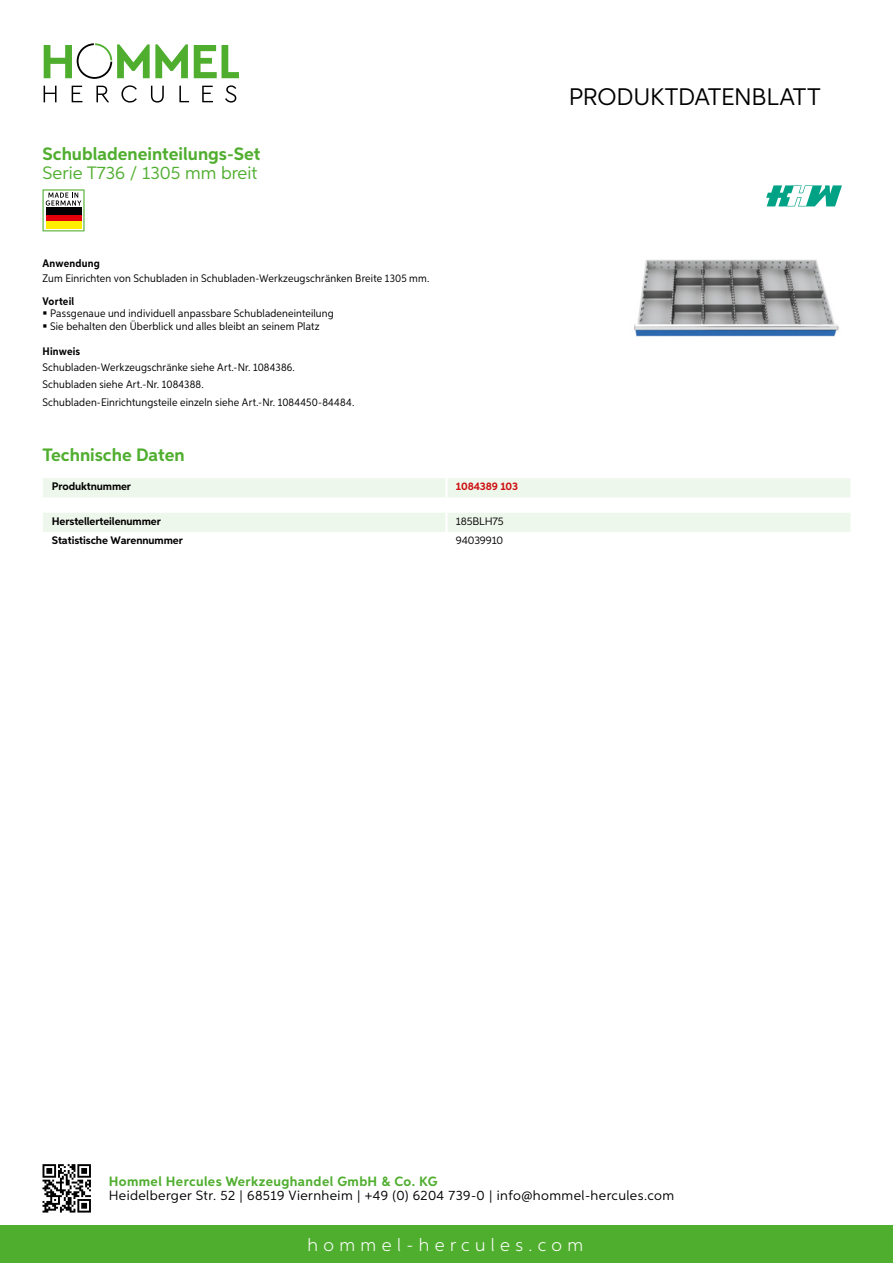
<style>
.page{position:relative;width:893px;height:1263px;background:#fff}
.page>*{position:absolute;margin:0;border:0;box-sizing:border-box;transform-origin:0 0}
.t1{font:24px "Aspira";letter-spacing:-.01em;color:#000}
.t2{font:700 18px "Aspira";color:#50ae2f}
.t3{font:18px "Aspira";color:#50ae2f}
.t4{font:300 18px "Aspira";letter-spacing:.3em;color:#fff}
.t5{font:13.5px "Aspira";letter-spacing:.03em;color:#000}
.t6{font:700 13.5px "Aspira";letter-spacing:.03em;color:#50ae2f}
.t7{font:10.95px/17.5px "Aspira Nar";letter-spacing:.015em;color:#000}
.t8{font:700 10.95px "Aspira";letter-spacing:-.01em;color:#000}
.t9{font:700 10.95px "Aspira Nar";letter-spacing:.02em;color:#000}
.t10{font:10.95px "Aspira";letter-spacing:-.01em;color:#000}
.t11{font:700 10.95px "Aspira";letter-spacing:-.01em;color:#cd1013}
</style>
<div class="page">
<div style="left:0;top:1226px;width:893px;height:37px;background:#50ae2f"></div>
<svg style="left:43px;top:1164px;width:48px;height:48px"></svg>
<svg style="left:194px;top:45px;width:45px;height:33px"></svg>
<svg style="left:44px;top:43px;width:144px;height:36px"></svg>
<svg style="left:44px;top:86px;width:13px;height:16px"></svg>
<svg style="left:72px;top:86px;width:10px;height:16px"></svg>
<svg style="left:96px;top:86px;width:13px;height:16px"></svg>
<svg style="left:121px;top:85px;width:16px;height:18px"></svg>
<svg style="left:151px;top:86px;width:13px;height:17px"></svg>
<svg style="left:179px;top:86px;width:10px;height:16px"></svg>
<svg style="left:202px;top:86px;width:11px;height:16px"></svg>
<svg style="left:225px;top:85px;width:11px;height:18px"></svg>
<div style="left:43px;top:478px;width:807px;height:19px;background:#eef7eb"></div>
<hr style="left:445px;top:478px;width:3px;height:19px;background:#fff">
<div style="left:43px;top:513px;width:807px;height:19px;background:#eef7eb"></div>
<svg style="left:43px;top:189px;width:42px;height:42px"></svg>
<div style="left:46px;top:214px;width:35px;height:7px;background:#e3000b"></div>
<div style="left:46px;top:208px;width:35px;height:7px;background:#000"></div>
<div style="left:46px;top:221px;width:35px;height:7px;background:#ffed00"></div>
<img style="left:634px;top:259px;width:205px;height:78px">
<svg style="left:766px;top:185px;width:76px;height:21px"></svg>
<h2 class="t2" style="left:43px;top:142px;width:220px">Schubladeneinteilungs-Set</h2>
<h2 class="t3" style="left:43px;top:162px;width:216px">Serie T736 / 1305 mm breit</h2>
<p class="t9" style="left:43px;top:257px;width:59px">Anwendung</p>
<p class="t7" style="left:43px;top:270px;width:388px">Zum Einrichten von Schubladen in Schubladen-Werkzeugschränken Breite 1305 mm.</p>
<p class="t9" style="left:43px;top:294px;width:33px">Vorteil</p>
<p class="t7" style="left:50px;top:307px;width:285px;line-height:12.8px">Passgenaue und individuell anpassbare Schubladeneinteilung<br>Sie behalten den Überblick und alles bleibt an seinem Platz</p>
<p class="t9" style="left:43px;top:345px;width:39px">Hinweis</p>
<p class="t7" style="left:43px;top:358px;width:313px">Schubladen-Werkzeugschränke siehe Art.-Nr. 1084386.<br>Schubladen siehe Art.-Nr. 1084388.<br>Schubladen-Einrichtungsteile einzeln siehe Art.-Nr. 1084450-84484.</p>
<h2 class="t2" style="left:43px;top:444px;width:144px">Technische Daten</h2>
<p class="t8" style="left:52px;top:480px;width:81px">Produktnummer</p>
<p class="t11" style="left:456px;top:480px;width:64px">1084389 103</p>
<p class="t8" style="left:52px;top:514px;width:111px">Herstellerteilenummer</p>
<p class="t10" style="left:456px;top:514px;width:49px">185BLH75</p>
<p class="t8" style="left:52px;top:533px;width:132px">Statistische Warennummer</p>
<p class="t10" style="left:456px;top:533px;width:49px">94039910</p>
<h1 class="t1" style="left:569px;top:82px;width:253px">Produktdatenblatt</h1>
<p class="t6" style="left:109px;top:1172px;width:330px">Hommel Hercules Werkzeughandel GmbH &amp; Co. KG</p>
<p class="t5" style="left:109px;top:1187px;width:567px">Heidelberger Str. 52 | 68519 Viernheim | +49 (0) 6204 739-0 | info@hommel-hercules.com</p>
<h2 class="t4" style="left:307px;top:1234px;width:277px">hommel-hercules.com</h2>
</div>
